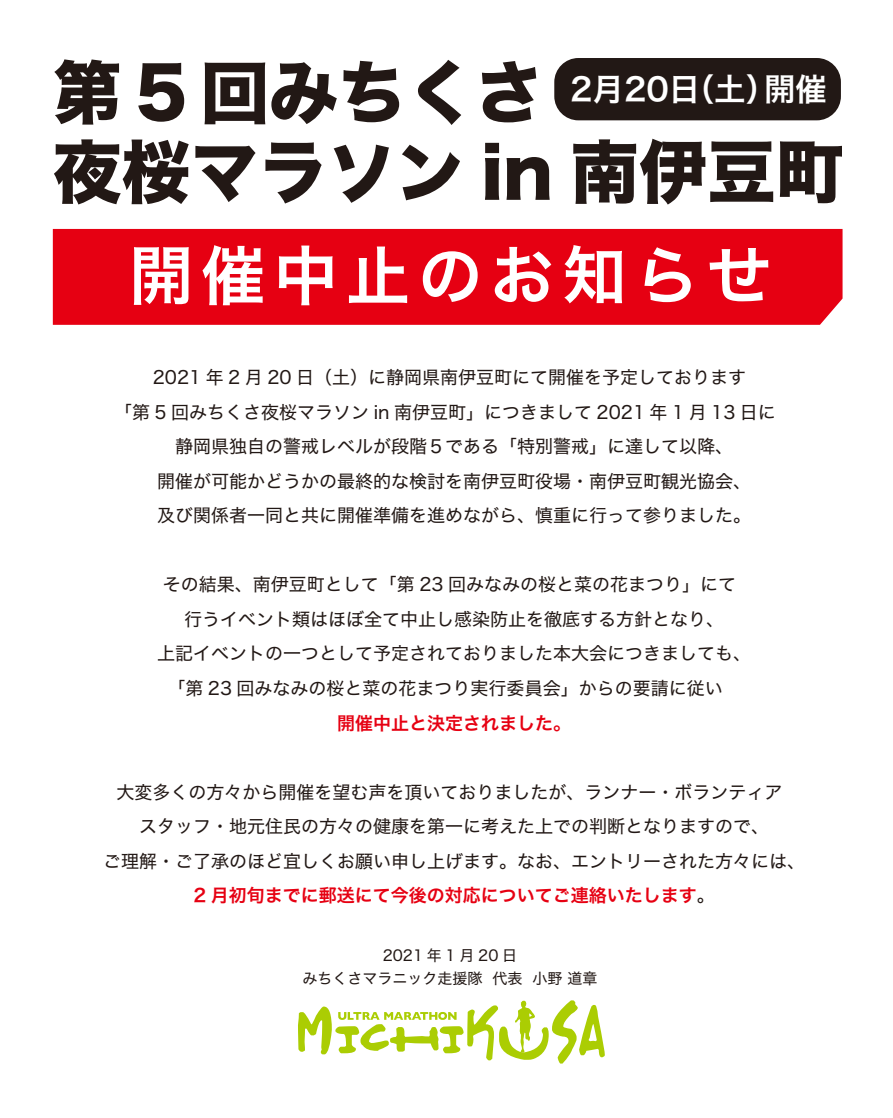
<style>
.page{position:relative;width:893px;height:1118px;background:#fff}
.page>*{position:absolute;margin:0;border:0;box-sizing:border-box;transform-origin:0 0}
.t1{font:68.55px/79.5px "Hira Kaku Std W8";color:#221815}
.t2{font:64.5px "Hira Kaku Std W6";letter-spacing:.12em;color:#fff}
.t3{font:31.5px "Hira Kaku Std W6";color:#fff}
.t4{font:18px/34.5px "Hira Kaku Std W4";color:#221815;text-align:center}
.t5{font:18px "Hira Kaku Std W6";color:#e60012}
.t6{font:15px/22.5px "Hira Kaku Std W4";color:#221815;text-align:center}
.s1{font-family:"Hira Kaku Std W4";color:#221815}
</style>
<div class="page">
<div style="left:53px;top:229px;width:789px;height:96px;background:#e60012"></div>
<div style="left:554px;top:58px;width:287px;height:62px;background:#221815;border-radius:24px"></div>
<svg style="left:298px;top:1000px;width:307px;height:63px"></svg>
<h1 class="t1" style="left:53px;top:55px;width:793px">第5 回みちくさ<br>夜桜マラソン in 南伊豆町</h1>
<h3 class="t3" style="left:570px;top:65px;width:258px">2月20日（土）開催</h3>
<h2 class="t2" style="left:129px;top:226px;width:644px">開催中止のお知らせ</h2>
<p class="t4" style="left:153px;top:360px;width:595px">2021 年 2 月 20 日（土）に静岡県南伊豆町にて開催を予定しております</p>
<p class="t4" style="left:114px;top:395px;width:663px">「第 5 回みちくさ夜桜マラソン in 南伊豆町」につきまして 2021 年 1 月 13 日に</p>
<p class="t4" style="left:175px;top:429px;width:560px">静岡県独自の警戒レベルが段階５である「特別警戒」に達して以降、</p>
<p class="t4" style="left:157px;top:464px;width:596px">開催が可能かどうかの最終的な検討を南伊豆町役場・南伊豆町観光協会、</p>
<p class="t4" style="left:157px;top:498px;width:596px">及び関係者一同と共に開催準備を進めながら、慎重に行って参りました。</p>
<p class="t4" style="left:163px;top:567px;width:575px">その結果、南伊豆町として「第 23 回みなみの桜と菜の花まつり」にて</p>
<p class="t4" style="left:184px;top:602px;width:542px">行うイベント類はほぼ全て中止し感染防止を徹底する方針となり、</p>
<p class="t4" style="left:157px;top:636px;width:596px">上記イベントの一つとして予定されておりました本大会につきましても、</p>
<p class="t4" style="left:167px;top:671px;width:557px">「第 23 回みなみの桜と菜の花まつり実行委員会」からの要請に従い</p>
<p class="t5" style="left:337px;top:709px;width:235px">開催中止と決定されました。</p>
<p class="t4" style="left:103px;top:774px;width:704px">大変多くの方々から開催を望む声を頂いておりましたが、ランナー・ボランティア<br>スタッフ・地元住民の方々の健康を第一に考えた上での判断となりますので、<br>ご理解・ご了承のほど宜しくお願い申し上げます。なお、エントリーされた方々には、</p>
<p class="t5" style="left:193px;top:881px;width:523px">2 月初旬までに郵送にて今後の対応についてご連絡いたします<span class="s1">。</span></p>
<p class="t6" style="left:302px;top:944px;width:296px">2021年1月20日<br>みちくさマラニック走援隊 代表 小野 道章</p>
</div>
